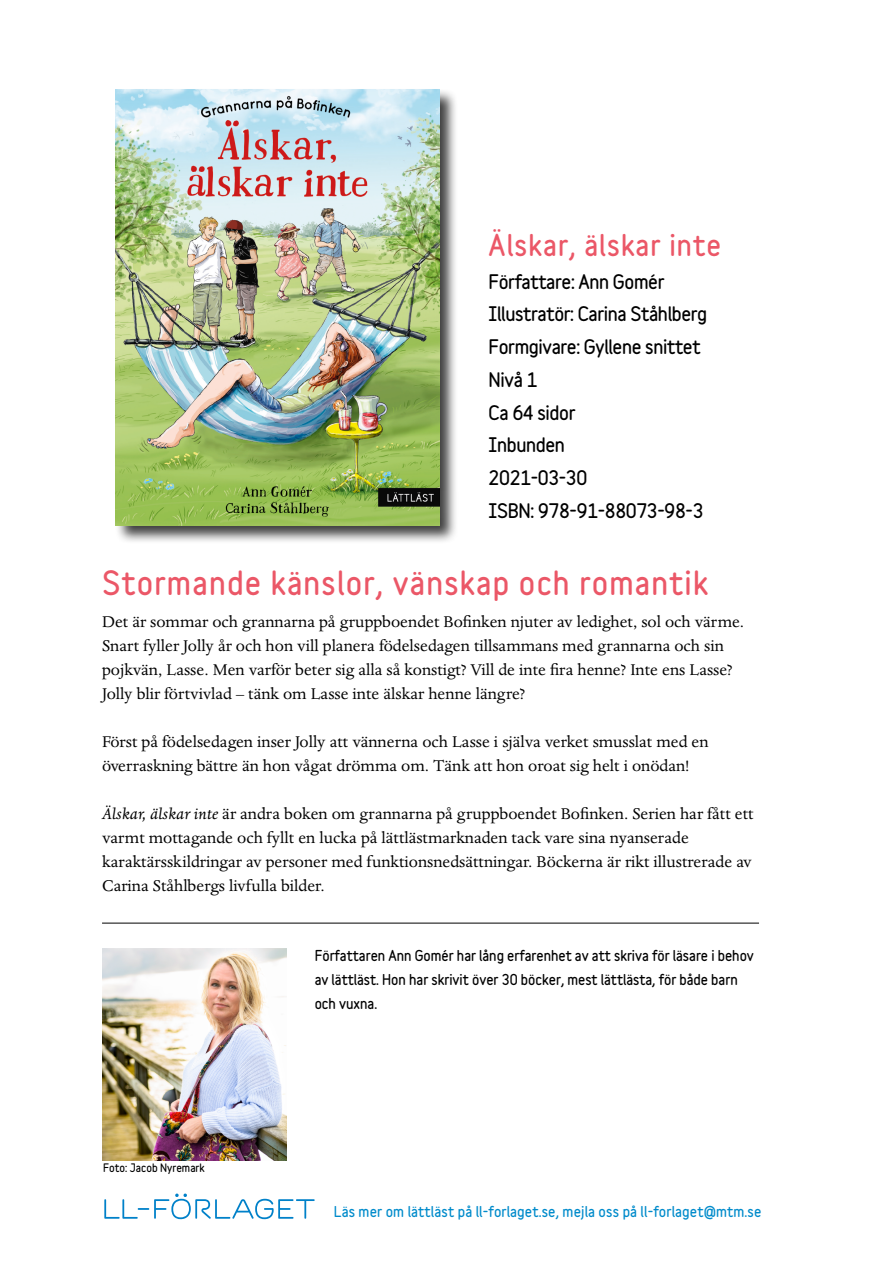
<style>
.page{position:relative;width:893px;height:1263px;background:#fff}
.page>*{position:absolute;margin:0;border:0;box-sizing:border-box;transform-origin:0 0}
.Underrubrik_nivå_2{font:900 30px "Variable";letter-spacing:.04em;color:#eb5767}
.Huvudrubrik_nivå_1{font:900 27px "Variable";letter-spacing:.04em;color:#eb5767}
.Brödtext{font:18px/24px "Dante MT Std";color:#000}
.Huvudrudrik_nivå_1{font:900 18px "Variable";letter-spacing:-.02em;color:#000}
.författartext{font:900 13.5px/24px "Variable";color:#000}
.t1{font:900 13.5px "Variable";letter-spacing:.01em;color:#008bcb}
.t2{font:900 10.5px "Variable";color:#000}
.s1{font-style:italic}
</style>
<div class="page">
<div style="left:115px;top:88px;width:344px;height:457px;background:#000;opacity:.75"></div>
<img style="left:116px;top:89px;width:323px;height:436px">
<img style="left:102px;top:948px;width:184px;height:213px">
<hr style="left:102px;top:923px;width:657px;height:1px;background:#000">
<svg style="left:104px;top:1193px;width:211px;height:26px"></svg>
<h1 class="Huvudrubrik_nivå_1" style="left:489px;top:224px;width:234px">Älskar, älskar inte</h1>
<h1 class="Huvudrudrik_nivå_1" style="left:489px;top:267px;width:177px">Författare: Ann Gomér</h1>
<h1 class="Huvudrudrik_nivå_1" style="left:489px;top:300px;width:220px">Illustratör: Carina Ståhlberg</h1>
<h1 class="Huvudrudrik_nivå_1" style="left:489px;top:333px;width:214px">Formgivare: Gyllene snittet</h1>
<h1 class="Huvudrudrik_nivå_1" style="left:489px;top:366px;width:50px">Nivå 1</h1>
<h1 class="Huvudrudrik_nivå_1" style="left:489px;top:398px;width:88px">Ca 64 sidor</h1>
<h1 class="Huvudrudrik_nivå_1" style="left:489px;top:431px;width:78px">Inbunden</h1>
<h1 class="Huvudrudrik_nivå_1" style="left:489px;top:464px;width:100px">2021-03-30</h1>
<h1 class="Huvudrudrik_nivå_1" style="left:489px;top:497px;width:216px">ISBN: 978-91-88073-98-3</h1>
<h2 class="Underrubrik_nivå_2" style="left:102px;top:559px;width:608px">Stormande känslor, vänskap och romantik</h2>
<p class="Brödtext" style="left:102px;top:610px;width:644px">Det är sommar och grannarna på gruppboendet Bofinken njuter av ledighet, sol och värme.<br>Snart fyller Jolly år och hon vill planera födelsedagen tillsammans med grannarna och sin pojkvän, Lasse. Men varför beter sig alla så konstigt? Vill de inte fira henne? Inte ens Lasse?<br>Jolly blir förtvivlad – tänk om Lasse inte älskar henne längre?</p>
<p class="Brödtext" style="left:102px;top:730px;width:608px">Först på födelsedagen inser Jolly att vännerna och Lasse i själva verket smusslat med en</p>
<p class="Brödtext" style="left:102px;top:754px;width:589px">överraskning bättre än hon vågat drömma om. Tänk att hon oroat sig helt i onödan!</p>
<p class="Brödtext" style="left:102px;top:802px;width:653px"><span class="s1">Älskar, älskar inte</span> är andra boken om grannarna på gruppboendet Bofinken. Serien har fått ett varmt mottagande och fyllt en lucka på lättlästmarknaden tack vare sina nyanserade</p>
<p class="Brödtext" style="left:102px;top:850px;width:651px">karaktärsskildringar av personer med funktionsnedsättningar. Böckerna är rikt illustrerade av<br>Carina Ståhlbergs livfulla bilder.</p>
<p class="t2" style="left:103px;top:1159px;width:103px">Foto: Jacob Nyremark</p>
<p class="författartext" style="left:315px;top:944px;width:441px">Författaren Ann Gomér har lång erfarenhet av att skriva för läsare i behov av lättläst. Hon har skrivit över 30 böcker, mest lättlästa, för både barn och vuxna.</p>
<p class="t1" style="left:334px;top:1201px;width:429px">Läs mer om lättläst på ll-forlaget.se, mejla oss på ll-forlaget@mtm.se</p>
</div>
